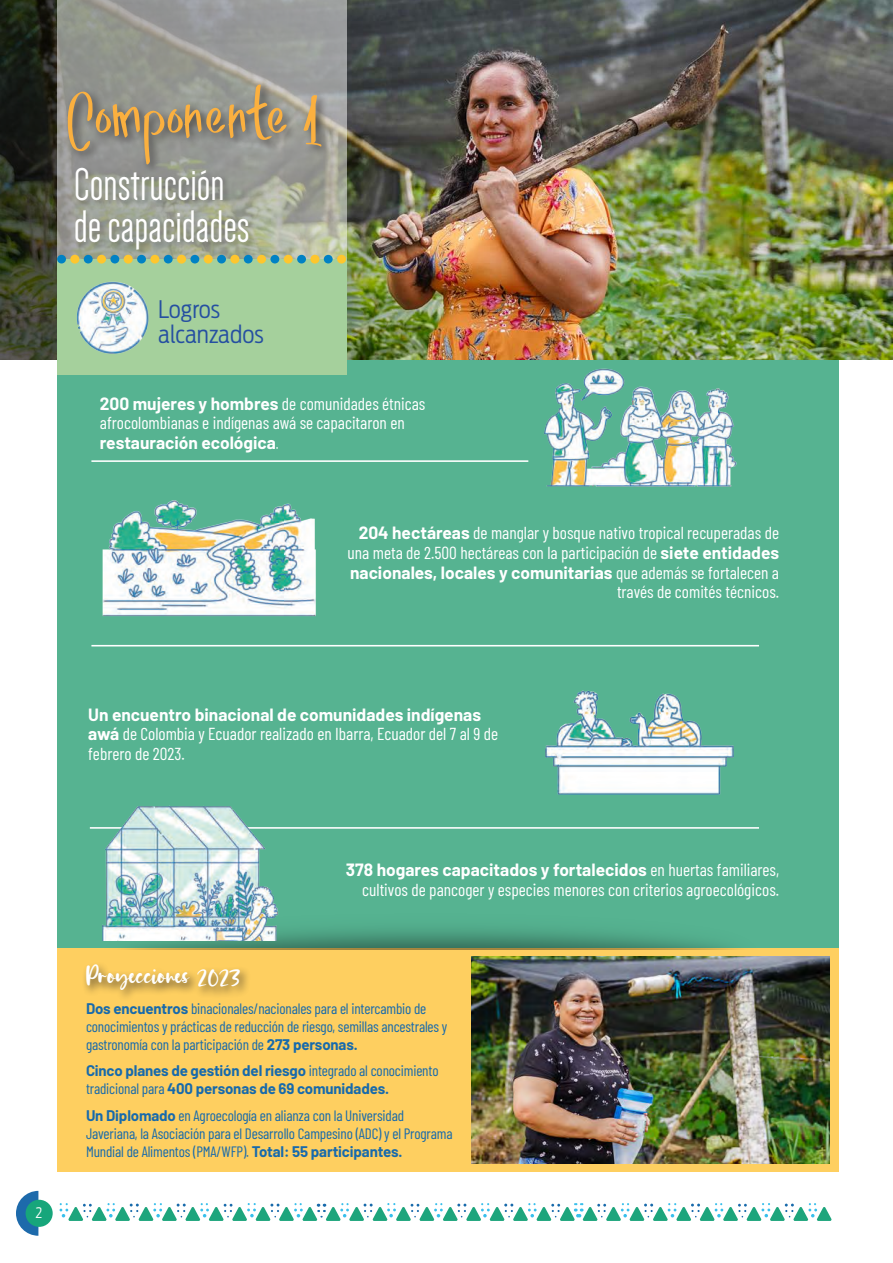
<style>
.page{position:relative;width:893px;height:1263px;background:#fff}
.page>*{position:absolute;margin:0;border:0;box-sizing:border-box;transform-origin:0 0}
.t1{font:300 143.85px "Selfish";color:#fbb03f}
.t2{font:47.1px/41.7px "Dense";color:#fff}
.t3{font:31.5px "Daily Feather";color:#fff}
.t4{font:300 24px/25.5px "Antenna Cond";letter-spacing:-.005em;color:#254fa1}
.t5{font:17.4px/19.5px "Barlow Condensed";color:#fff}
.t6{font:15px/18px "Barlow Condensed";letter-spacing:-.01em;color:#176aac}
.t7{font:700 15px/18px "Barlow";letter-spacing:-.01em;color:#176aac}
.t8{font:300 14.4px "Antenna Cond";color:#fff}
.s1{font-family:"Barlow";font-weight:700}
.s2{font-size:15px}
.s3{font-family:"Barlow Condensed";font-weight:400}
</style>
<div class="page">
<svg style="left:16px;top:1191px;width:22px;height:45px"></svg>
<div style="left:26px;top:1200px;width:27px;height:27px;background:#17a67b;border-radius:50%"></div>
<div style="left:57px;top:948px;width:782px;height:224px;background:#fecf60"></div>
<div style="left:57px;top:358px;width:782px;height:590px;background:#56b391"></div>
<img style="left:396px;top:0;width:497px;height:359px">
<img style="left:346px;top:0;width:50px;height:359px">
<svg style="left:0;top:0;width:57px;height:359px;background:#2a2e1f"></svg>
<div style="left:57px;top:259px;width:290px;height:115px;background:#a5d09c"></div>
<img style="left:471px;top:956px;width:358px;height:207px">
<img style="left:76px;top:281px;width:73px;height:73px">
<svg style="left:60px;top:1203px;width:771px;height:18px"></svg>
<svg style="left:57px;top:0;width:289px;height:259px;background:#9d9f98"></svg>
<div style="left:74px;top:166px;width:182px;height:91px;background:#231f20;opacity:.3"></div>
<div style="left:64px;top:81px;width:269px;height:95px;background:#231f20;opacity:.7"></div>
<div style="left:57px;top:255px;width:9px;height:8px;background:#0081c4;border-radius:50%"></div>
<div style="left:70px;top:255px;width:9px;height:9px;background:#fec62e;border-radius:50%"></div>
<div style="left:84px;top:255px;width:9px;height:8px;background:#0081c4;border-radius:50%"></div>
<div style="left:97px;top:255px;width:9px;height:9px;background:#fec62e;border-radius:50%"></div>
<div style="left:110px;top:255px;width:9px;height:8px;background:#0081c4;border-radius:50%"></div>
<div style="left:124px;top:255px;width:9px;height:9px;background:#fec62e;border-radius:50%"></div>
<div style="left:137px;top:255px;width:9px;height:8px;background:#0081c4;border-radius:50%"></div>
<div style="left:150px;top:255px;width:9px;height:9px;background:#fec62e;border-radius:50%"></div>
<div style="left:164px;top:255px;width:9px;height:8px;background:#0081c4;border-radius:50%"></div>
<div style="left:177px;top:255px;width:9px;height:9px;background:#fec62e;border-radius:50%"></div>
<div style="left:190px;top:255px;width:9px;height:8px;background:#0081c4;border-radius:50%"></div>
<div style="left:204px;top:255px;width:9px;height:9px;background:#fec62e;border-radius:50%"></div>
<div style="left:217px;top:255px;width:9px;height:8px;background:#0081c4;border-radius:50%"></div>
<div style="left:230px;top:255px;width:9px;height:9px;background:#fec62e;border-radius:50%"></div>
<div style="left:244px;top:255px;width:9px;height:8px;background:#0081c4;border-radius:50%"></div>
<div style="left:257px;top:255px;width:9px;height:9px;background:#fec62e;border-radius:50%"></div>
<div style="left:297px;top:255px;width:9px;height:8px;background:#0081c4;border-radius:50%"></div>
<div style="left:310px;top:255px;width:9px;height:9px;background:#fec62e;border-radius:50%"></div>
<div style="left:324px;top:255px;width:9px;height:8px;background:#0081c4;border-radius:50%"></div>
<div style="left:337px;top:255px;width:9px;height:9px;background:#fec62e;border-radius:50%"></div>
<div style="left:270px;top:255px;width:9px;height:8px;background:#0081c4;border-radius:50%"></div>
<div style="left:284px;top:255px;width:9px;height:9px;background:#fec62e;border-radius:50%"></div>
<hr style="left:91px;top:460px;width:437px;height:2px;background:#fff">
<hr style="left:90px;top:827px;width:669px;height:2px;background:#fff">
<hr style="left:91px;top:645px;width:668px;height:1px;background:#fff">
<img style="left:102px;top:500px;width:214px;height:117px">
<img style="left:92px;top:805px;width:191px;height:136px">
<img style="left:544px;top:368px;width:193px;height:119px">
<img style="left:545px;top:690px;width:189px;height:105px">
<div style="left:82px;top:961px;width:169px;height:41px;background:#231f20;opacity:.7"></div>
<p class="t1" style="left:68px;top:53px;width:255px">Componente 1</p>
<p class="t2" style="left:74px;top:164px;width:177px">Construcción de capacidades</p>
<p class="t4" style="left:158px;top:296px;width:107px">Logros alcanzados</p>
<p class="t5" style="left:100px;top:393px;width:327px"><span class="s1">200 mujeres y hombres</span> de comunidades étnicas afrocolombianas e indígenas awá se capacitaron en <span class="s1">restauración ecológica</span><span class="s2">.</span></p>
<p class="t5" style="left:348px;top:522px;width:433px;text-align:right"><span class="s1">204 hectáreas</span> de manglar y bosque nativo tropical recuperadas de una meta de 2.500 hectáreas con la participación de <span class="s1">siete entidades nacionales, locales y comunitarias</span> que además se fortalecen a través de comités técnicos.</p>
<p class="t8" style="left:35px;top:1204px;width:8px">2</p>
<p class="t5" style="left:88px;top:703px;width:412px"><span class="s1">Un encuentro binacional de comunidades indígenas awá</span> de Colombia y Ecuador realizado en Ibarra, Ecuador del 7 al 9 de febrero de 2023.</p>
<p class="t3" style="left:87px;top:961px;width:155px">Proyecciones 2023</p>
<p class="t5" style="left:346px;top:859px;width:435px;text-align:right"><span class="s1">378 hogares capacitados y fortalecidos</span> en huertas familiares, cultivos de pancoger y especies menores con criterios agroecológicos.</p>
<p class="t6" style="left:86px;top:998px;width:363px"><span class="s1">Dos encuentros</span> binacionales/nacionales para el intercambio de conocimientos y prácticas de reducción de riesgo, semillas ancestrales y gastronomía con la participación de <span class="s1">273 personas.</span></p>
<p class="t7" style="left:86px;top:1060px;width:354px">Cinco planes de gestión del riesgo <span class="s3">integrado al conocimiento tradicional para</span> 400 personas de 69 comunidades.</p>
<p class="t6" style="left:86px;top:1105px;width:368px"><span class="s1">Un Diplomado</span> en Agroecología en alianza con la Universidad<br>Javeriana, la Asociación para el Desarrollo Campesino (ADC) y el Programa<br>Mundial de Alimentos (PMA/WFP). <span class="s1">Total: 55 participantes.</span></p>
</div>
